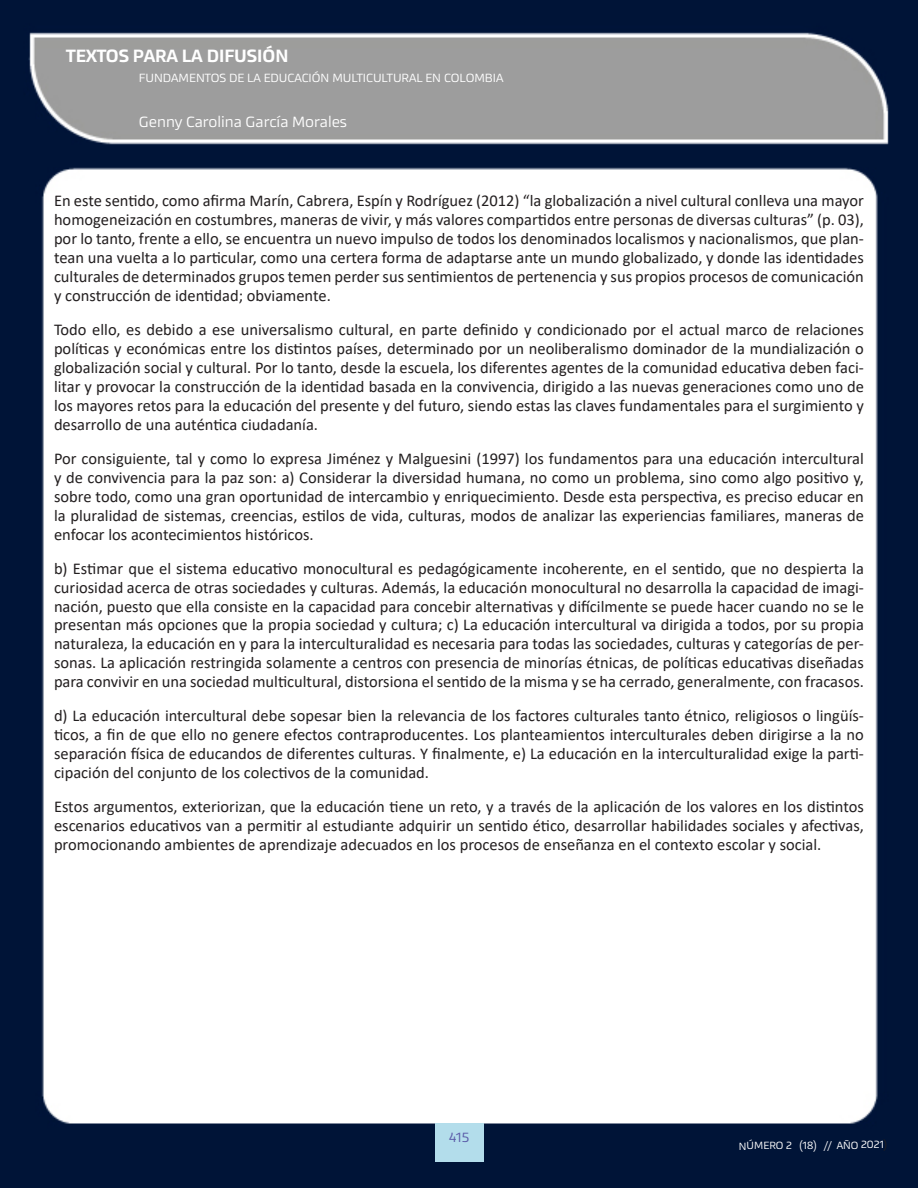
<style>
.page{position:relative;width:918px;height:1188px;background:#fff}
.page>*{position:absolute;margin:0;border:0;box-sizing:border-box;transform-origin:0 0}
.t1{font:500 18px "Akceler A";color:#fff}
.t2{font:16.5px/18.9px "Calibri";color:#231f20;text-align:justify}
.t3{font:15px "Akceler A";color:#fff}
.t4{font:13.5px "Akceler A";color:#5c5ea9}
.t5{font:12px "Akceler A";color:#fff}
.t6{font:10.5px "Akceler A";color:#fff}
.s1{color:#231f20}
</style>
<div class="page">
<img style="left:0;top:0;width:918px;height:1188px">
<div style="left:435px;top:1123px;width:48px;height:39px;background:#b3ddeb"></div>
<p class="t1" style="left:66px;top:42px;width:224px">TEXTOS PARA LA DIFUSIÓN</p>
<p class="t5" style="left:139px;top:69px;width:366px">FUNDAMENTOS DE LA EDUCACIÓN MULTICULTURAL EN COLOMBIA</p>
<p class="t3" style="left:139px;top:110px;width:210px">Genny Carolina García Morales</p>
<p class="t2" style="left:54px;top:191px;width:812px">En este sentido, como afirma Marín, Cabrera, Espín y Rodríguez (2012) “la globalización a nivel cultural conlleva una mayor homogeneización en costumbres, maneras de vivir, y más valores compartidos entre personas de diversas culturas” (p. 03), por lo tanto, frente a ello, se encuentra un nuevo impulso de todos los denominados localismos y nacionalismos, que plan&shy;tean una vuelta a lo particular, como una certera forma de adaptarse ante un mundo globalizado, y donde las identidades culturales de determinados grupos temen perder sus sentimientos de pertenencia y sus propios procesos de comunicación y construcción de identidad; obviamente.</p>
<p class="t2" style="left:54px;top:319px;width:812px">Todo ello, es debido a ese universalismo cultural, en parte definido y condicionado por el actual marco de relaciones políticas y económicas entre los distintos países, determinado por un neoliberalismo dominador de la mundialización o globalización social y cultural. Por lo tanto, desde la escuela, los diferentes agentes de la comunidad educativa deben faci&shy;litar y provocar la construcción de la identidad basada en la convivencia, dirigido a las nuevas generaciones como uno de los mayores retos para la educación del presente y del futuro, siendo estas las claves fundamentales para el surgimiento y desarrollo de una auténtica ciudadanía.</p>
<p class="t2" style="left:54px;top:448px;width:812px">Por consiguiente, tal y como lo expresa Jiménez y Malguesini (1997) los fundamentos para una educación intercultural y de convivencia para la paz son: a) Considerar la diversidad humana, no como un problema, sino como algo positivo y, sobre todo, como una gran oportunidad de intercambio y enriquecimiento. Desde esta perspectiva, es preciso educar en la pluralidad de sistemas, creencias, estilos de vida, culturas, modos de analizar las experiencias familiares, maneras de enfocar los acontecimientos históricos.</p>
<p class="t2" style="left:54px;top:558px;width:812px">b) Estimar que el sistema educativo monocultural es pedagógicamente incoherente, en el sentido, que no despierta la curiosidad acerca de otras sociedades y culturas. Además, la educación monocultural no desarrolla la capacidad de imagi&shy;nación, puesto que ella consiste en la capacidad para concebir alternativas y difícilmente se puede hacer cuando no se le presentan más opciones que la propia sociedad y cultura; c) La educación intercultural va dirigida a todos, por su propia naturaleza, la educación en y para la interculturalidad es necesaria para todas las sociedades, culturas y categorías de per&shy;sonas. La aplicación restringida solamente a centros con presencia de minorías étnicas, de políticas educativas diseñadas para convivir en una sociedad multicultural, distorsiona el sentido de la misma y se ha cerrado, generalmente, con fracasos.</p>
<p class="t2" style="left:54px;top:706px;width:811px">d) La educación intercultural debe sopesar bien la relevancia de los factores culturales tanto étnico, religiosos o lingüís&shy;ticos, a fin de que ello no genere efectos contraproducentes. Los planteamientos interculturales deben dirigirse a la no separación física de educandos de diferentes culturas. Y finalmente, e) La educación en la interculturalidad exige la parti&shy;cipación del conjunto de los colectivos de la comunidad.</p>
<p class="t2" style="left:54px;top:797px;width:812px">Estos argumentos, exteriorizan, que la educación tiene un reto, y a través de la aplicación de los valores en los distintos escenarios educativos van a permitir al estudiante adquirir un sentido ético, desarrollar habilidades sociales y afectivas, promocionando ambientes de aprendizaje adecuados en los procesos de enseñanza en el contexto escolar y social.</p>
<p class="t4" style="left:449px;top:1127px;width:22px">415</p>
<p class="t6" style="left:739px;top:1139px;width:150px;rotate:-1deg">NÚMERO 2 (18) // AÑO 2021<span class="s1">)</span></p>
</div>
